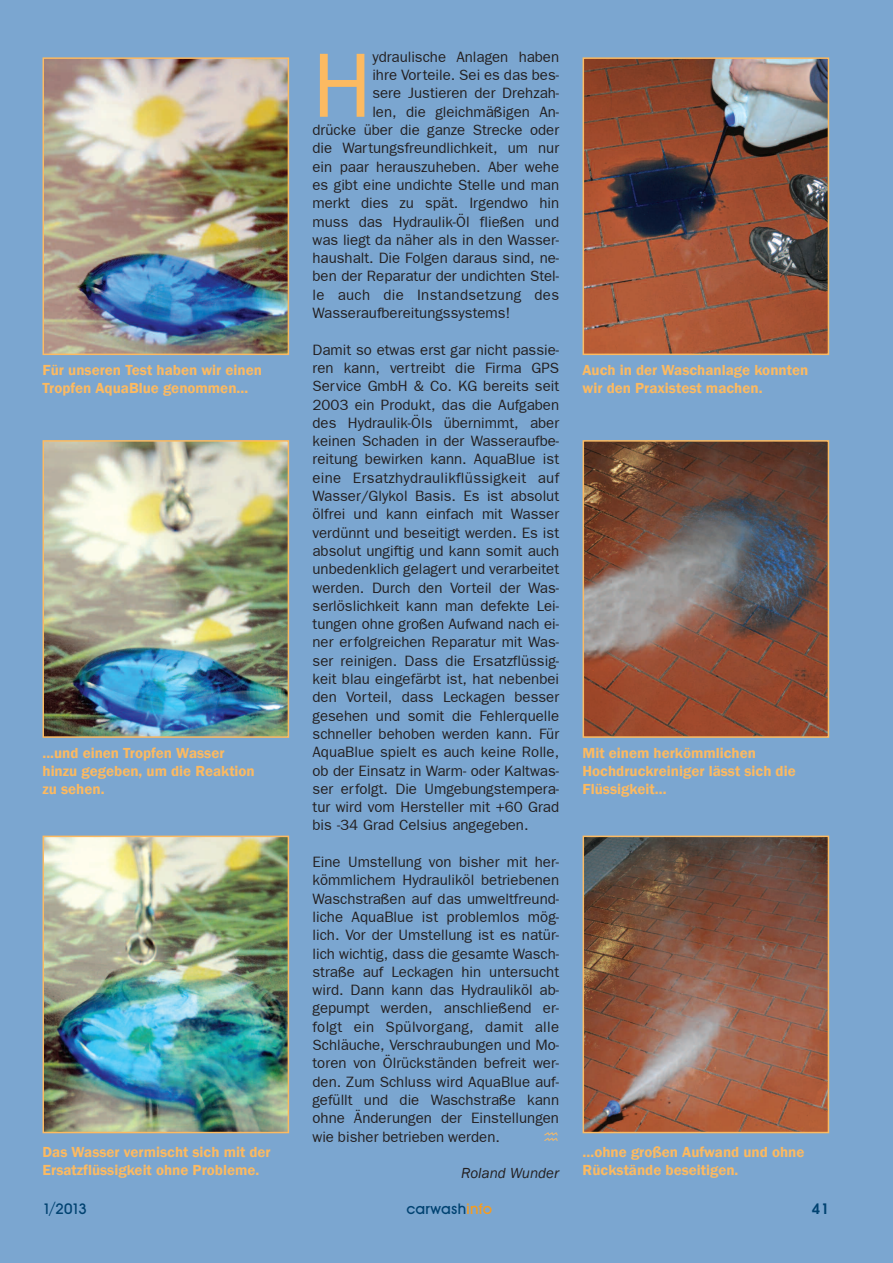
<style>
.page{position:relative;width:893px;height:1263px;background:#7ba6d0}
.page>*{position:absolute;margin:0;border:0;box-sizing:border-box;transform-origin:0 0}
.t1{font:90.9px "Franklin Gothic S Si";color:#fcba61}
.t2{font:15px/18.3px "Franklin Gothic S Si";color:#231f20;text-align:justify}
.t3{font:600 15px/18px "Franklin Gothic";color:#fcba61}
.t4{font:15px "Franklin Gothic S Si";letter-spacing:.025em;color:#231f20}
.t5{font:500 15px "Avant Garde Two BQ";letter-spacing:.02em;color:#004271}
.t6{font:italic 15px "Franklin Gothic";color:#231f20}
.t7{font:600 15px "Avant Garde Two BQ";color:#004271}
.s1{color:#f89c1c}
</style>
<div class="page">
<img style="left:46px;top:60px;width:240px;height:292px">
<div style="left:43px;top:57px;width:246px;height:298px;border:2px solid #fcba61"></div>
<img style="left:46px;top:443px;width:240px;height:292px">
<div style="left:43px;top:440px;width:246px;height:298px;border:2px solid #fcba61"></div>
<img style="left:46px;top:839px;width:240px;height:291px">
<div style="left:43px;top:836px;width:246px;height:297px;border:2px solid #fcba61"></div>
<img style="left:586px;top:60px;width:240px;height:292px">
<div style="left:583px;top:57px;width:246px;height:298px;border:2px solid #fcba61"></div>
<img style="left:586px;top:443px;width:240px;height:292px">
<div style="left:583px;top:440px;width:246px;height:298px;border:2px solid #fcba61"></div>
<img style="left:586px;top:839px;width:240px;height:291px">
<div style="left:583px;top:836px;width:246px;height:297px;border:2px solid #fcba61"></div>
<p class="t3" style="left:43px;top:361px;width:221px">Für unseren Test haben wir einen<br>Tropfen AquaBlue genommen…</p>
<p class="t3" style="left:43px;top:743px;width:214px">...und einen Tropfen Wasser hinzu gegeben, um die Reaktion zu sehen.</p>
<p class="t3" style="left:43px;top:1143px;width:230px">Das Wasser vermischt sich mit der<br>Ersatzflüssigkeit ohne Probleme.</p>
<h1 class="t1" style="left:313px;top:51px;width:61px">H</h1>
<p class="t2" style="left:372px;top:49px;width:188px">ydraulische Anlagen haben</p>
<p class="t2" style="left:372px;top:67px;width:188px">ihre Vorteile. Sei es das bes-</p>
<p class="t2" style="left:372px;top:85px;width:188px">sere Justieren der Drehzah-</p>
<p class="t2" style="left:372px;top:104px;width:188px">len, die gleichmäßigen An-</p>
<p class="t2" style="left:313px;top:122px;width:248px">drücke über die ganze Strecke oder</p>
<p class="t2" style="left:313px;top:140px;width:248px">die Wartungsfreundlichkeit, um nur</p>
<p class="t2" style="left:313px;top:159px;width:248px">ein paar herauszuheben. Aber wehe</p>
<p class="t2" style="left:313px;top:177px;width:248px">es gibt eine undichte Stelle und man</p>
<p class="t2" style="left:313px;top:195px;width:248px">merkt dies zu spät. Irgendwo hin</p>
<p class="t2" style="left:313px;top:214px;width:248px">muss das Hydraulik-Öl fließen und</p>
<p class="t2" style="left:313px;top:232px;width:248px">was liegt da näher als in den Wasser-</p>
<p class="t2" style="left:313px;top:250px;width:248px">haushalt. Die Folgen daraus sind, ne-</p>
<p class="t2" style="left:313px;top:268px;width:248px">ben der Reparatur der undichten Stel-</p>
<p class="t4" style="left:313px;top:289px;width:248px">le auch die Instandsetzung des</p>
<p class="t2" style="left:313px;top:305px;width:199px">Wasseraufbereitungssystems!</p>
<p class="t2" style="left:313px;top:342px;width:248px">Damit so etwas erst gar nicht passie&shy;ren kann, vertreibt die Firma GPS Service GmbH &amp; Co. KG bereits seit 2003 ein Produkt, das die Aufgaben des Hydraulik-Öls übernimmt, aber keinen Schaden in der Wasseraufbe&shy;reitung bewirken kann. AquaBlue ist eine Ersatzhydraulikflüssigkeit auf Wasser/Glykol Basis. Es ist absolut ölfrei und kann einfach mit Wasser verdünnt und beseitigt werden. Es ist absolut ungiftig und kann somit auch unbedenklich gelagert und verarbeitet werden. Durch den Vorteil der Was&shy;serlöslichkeit kann man defekte Lei&shy;tungen ohne großen Aufwand nach ei&shy;ner erfolgreichen Reparatur mit Was&shy;ser reinigen. Dass die Ersatzflüssig&shy;keit blau eingefärbt ist, hat nebenbei den Vorteil, dass Leckagen besser gesehen und somit die Fehlerquelle schneller behoben werden kann. Für AquaBlue spielt es auch keine Rolle, ob der Einsatz in Warm- oder Kaltwas&shy;ser erfolgt. Die Umgebungstempera&shy;tur wird vom Hersteller mit +60 Grad bis -34 Grad Celsius angegeben.</p>
<p class="t2" style="left:312px;top:854px;width:248px">Eine Umstellung von bisher mit her&shy;kömmlichem Hydrauliköl betriebenen Waschstraßen auf das umweltfreund&shy;liche AquaBlue ist problemlos mög&shy;lich. Vor der Umstellung ist es natür&shy;lich wichtig, dass die gesamte Wasch&shy;straße auf Leckagen hin untersucht wird. Dann kann das Hydrauliköl ab&shy;gepumpt werden, anschließend er&shy;folgt ein Spülvorgang, damit alle Schläuche, Verschraubungen und Mo&shy;toren von Ölrückständen befreit wer&shy;den. Zum Schluss wird AquaBlue auf&shy;gefüllt und die Waschstraße kann ohne Änderungen der Einstellungen wie bisher betrieben werden.</p>
<p class="t6" style="left:461px;top:1164px;width:99px">Roland Wunder</p>
<p class="t3" style="left:583px;top:361px;width:227px">Auch in der Waschanlage konnten wir den Praxistest machen.</p>
<p class="t3" style="left:583px;top:743px;width:215px">Mit einem herkömmlichen<br>Hochdruckreiniger lässt sich die<br>Flüssigkeit…</p>
<p class="t3" style="left:583px;top:1143px;width:223px">…ohne großen Aufwand und ohne<br>Rückstände beseitigen.</p>
<p class="t5" style="left:43px;top:1200px;width:46px">1/2013</p>
<p class="t5" style="left:406px;top:1200px;width:87px">carwash<span class="s1">info</span></p>
<p class="t7" style="left:812px;top:1200px;width:19px">41</p>
</div>
